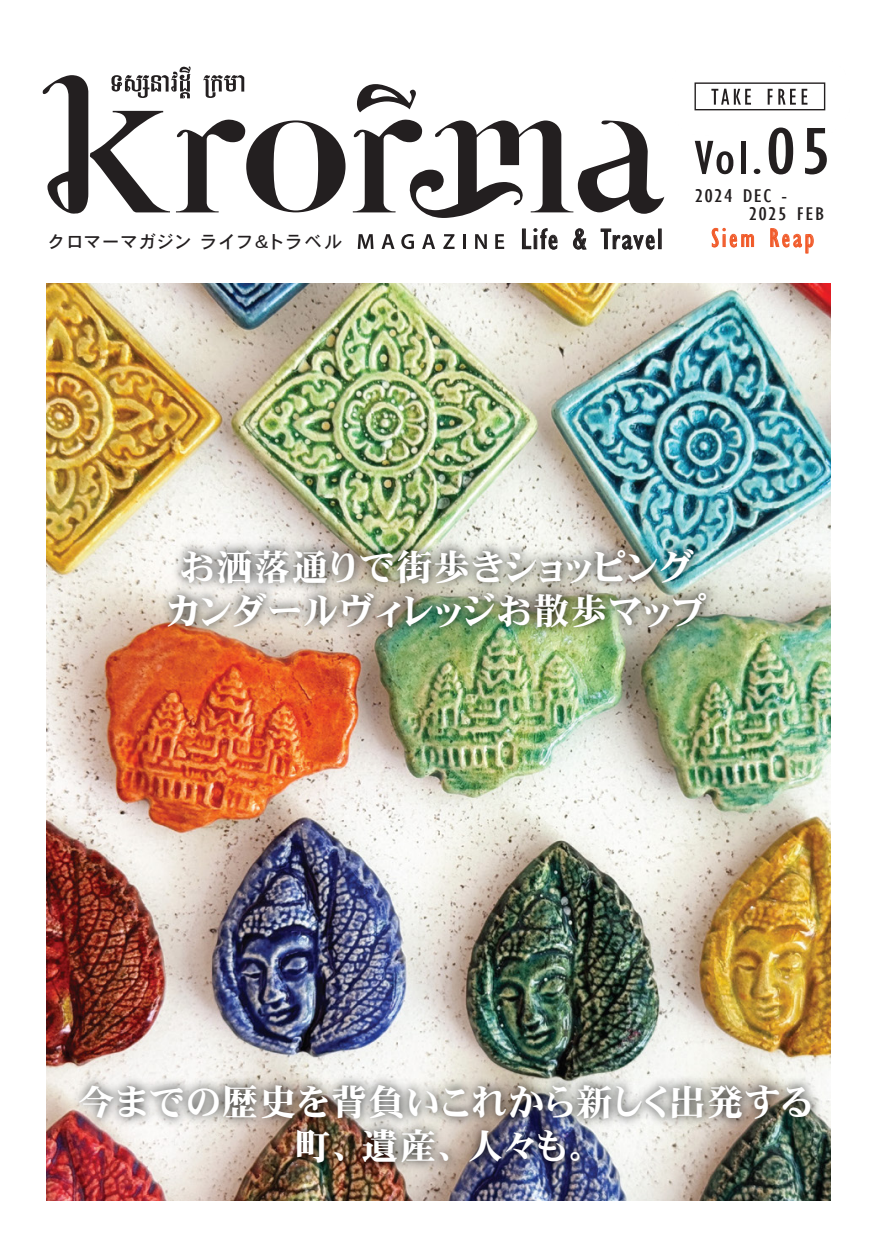
<style>
.page{position:relative;width:874px;height:1241px;background:#fff}
.page>*{position:absolute;margin:0;border:0;box-sizing:border-box;transform-origin:0 0}
.t1{font:condensed 49px "Gill Sans";color:#231f20;scale:1.24 1}
.t2{font:36.75px/44.1px "HGP Heisei Minchotai W9";letter-spacing:.025em;color:#fff;text-align:center}
.t3{font:condensed 29.57px "Gill Sans";letter-spacing:.05em;color:#231f20;scale:1.12 1}
.t4{font:condensed 26.78px "Gill Sans";letter-spacing:.105em;color:#f15a29}
.t5{font:condensed 18.9px/17.5px "Gill Sans";letter-spacing:.05em;color:#231f20;scale:1.24 1}
.t6{font:17.85px "HGP Heisei Kakugothictai W5";letter-spacing:.11em;color:#231f20}
.s1{font-size:68.25px}
</style>
<div class="page">
<img style="left:46px;top:283px;width:784px;height:917px">
<img style="left:63px;top:1067px;width:765px;height:111px">
<img style="left:151px;top:533px;width:571px;height:154px">
<img style="left:694px;top:82px;width:132px;height:29px">
<svg style="left:694px;top:82px;width:130px;height:28px"></svg>
<svg style="left:711px;top:228px;width:42px;height:19px"></svg>
<svg style="left:770px;top:228px;width:43px;height:25px"></svg>
<svg style="left:352px;top:119px;width:312px;height:99px"></svg>
<svg style="left:357px;top:84px;width:58px;height:28px"></svg>
<svg style="left:42px;top:66px;width:303px;height:148px"></svg>
<svg style="left:357px;top:234px;width:16px;height:15px"></svg>
<svg style="left:381px;top:234px;width:13px;height:15px"></svg>
<svg style="left:401px;top:234px;width:13px;height:15px"></svg>
<svg style="left:422px;top:234px;width:13px;height:15px"></svg>
<svg style="left:443px;top:234px;width:11px;height:15px"></svg>
<hr style="left:463px;top:234px;width:3px;height:15px;background:#231f20">
<svg style="left:475px;top:234px;width:11px;height:15px"></svg>
<svg style="left:495px;top:234px;width:9px;height:15px"></svg>
<svg style="left:522px;top:228px;width:35px;height:21px"></svg>
<svg style="left:573px;top:228px;width:13px;height:21px"></svg>
<svg style="left:600px;top:228px;width:54px;height:21px"></svg>
<div style="left:658px;top:229px;width:3px;height:20px;border:1px solid #231f20"></div>
<h1 class="t1" style="left:694px;top:129px;width:112px">Vol.<span class="s1">05</span></h1>
<p class="t5" style="left:748px;top:187px;width:62px;text-indent:-54px">2024 DEC -<br>2025 FEB</p>
<p class="t6" style="left:48px;top:232px;width:295px">クロマーマガジン ライフ＆トラベル</p>
<p class="t3" style="left:520px;top:221px;width:128px">Life &amp; Travel</p>
<p class="t4" style="left:711px;top:222px;width:104px">Siem Reap</p>
<p class="t2" style="left:166px;top:544px;width:541px">お洒落通りで街歩きショッピングカンダールヴィレッジお散歩マップ</p>
<p class="t2" style="left:78px;top:1079px;width:736px">今までの歴史を背負いこれから新しく出発する町、遺産、人々も。</p>
</div>
